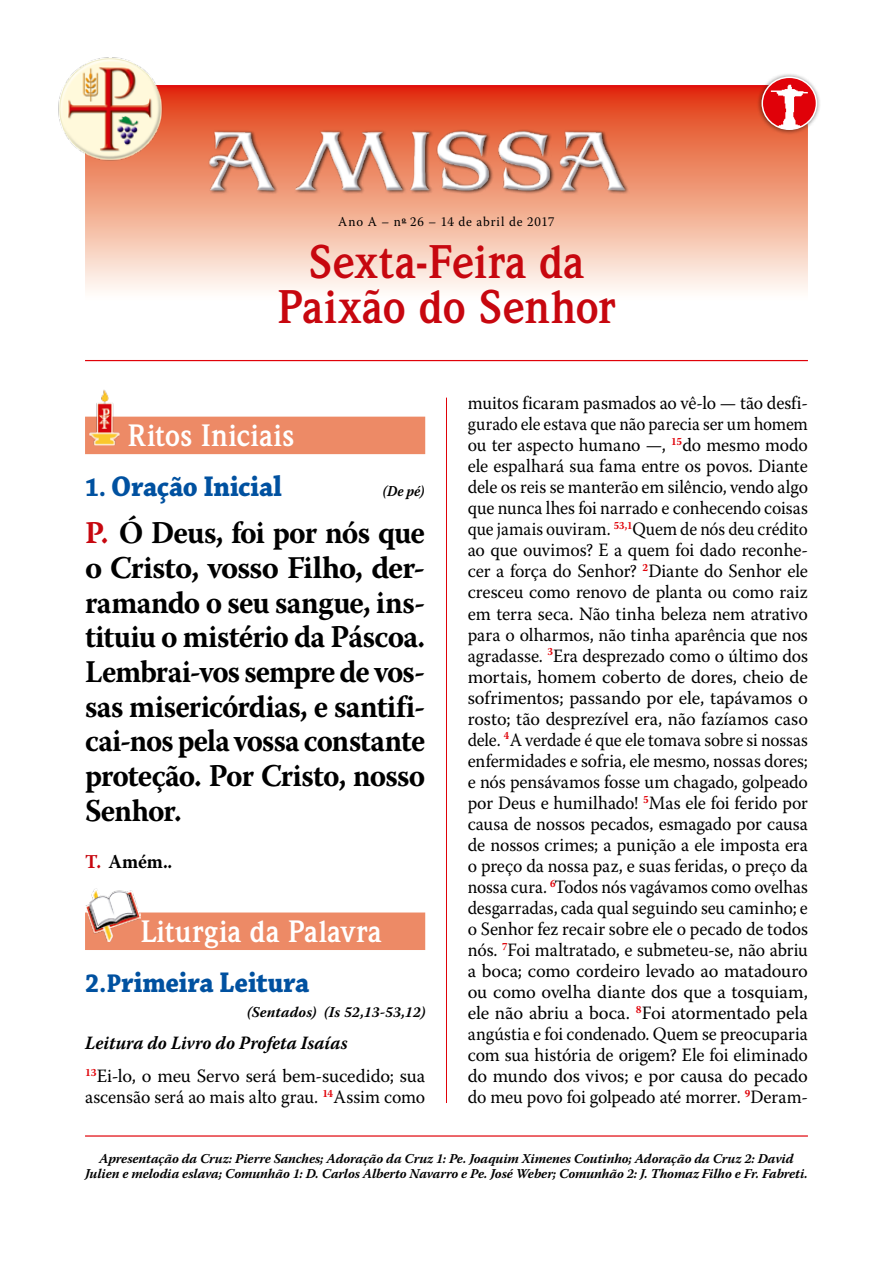
<style>
.page{position:relative;width:893px;height:1263px;background:#fff}
.page>*{position:absolute;margin:0;border:0;box-sizing:border-box;transform-origin:0 0}
.t1{font:700 48px/45px "Weidemann IT Cby BT";letter-spacing:-.015em;color:#c7070f;text-align:center;scale:.95 1}
.t2{font:700 31.5px/34.7px "Warnock Pro";letter-spacing:-.025em;color:#000;text-align:justify;scale:.96 1}
.t3{font:700 31.5px "Weidemann IT Cby BT";color:#fff;scale:.95 1}
.t4{font:700 30px "Chaparral Pro";letter-spacing:-.01em;color:#0051a0;scale:.91 1}
.t5{font:700 19.5px "Warnock Pro";color:#000;scale:.95 1}
.t6{font:18.75px/21px "Warnock Pro";letter-spacing:-.005em;color:#000;text-align:justify;scale:.95 1}
.t7{font:18.75px/33.5px "Warnock Pro";letter-spacing:-.005em;color:#000}
.t8{font:italic 700 15px "Warnock Pro";letter-spacing:.005em;color:#000}
.t9{font:italic 700 15px "Warnock Pro";letter-spacing:.005em;color:#000;scale:.91 1}
.t10{font:italic 700 13.5px/15px "Warnock Pro";letter-spacing:-.01em;color:#000;text-align:center}
.t11{font:13.5px "Warnock Pro";letter-spacing:.06em;color:#000;scale:.95 1}
.s1{font-size:27px}
.s2{color:#c7070f}
.s3{font-weight:700;font-style:italic}
</style>
<div class="page">
<svg style="left:85px;top:85px;width:723px;height:206px;background:#f1a58d"></svg>
<div style="left:208px;top:129px;width:421px;height:66px;background:#000;opacity:.75"></div>
<img style="left:206px;top:118px;width:442px;height:73px">
<div style="left:756px;top:72px;width:65px;height:63px;background:#000;opacity:.5"></div>
<svg style="left:762px;top:77px;width:54px;height:52px"></svg>
<img style="left:762px;top:85px;width:54px;height:44px">
<div style="left:761px;top:77px;width:56px;height:53px;border:2px solid #fff;border-radius:50%"></div>
<div style="left:85px;top:417px;width:340px;height:37px;background:#ed8a66"></div>
<div style="left:85px;top:912px;width:340px;height:38px;background:#ed8a66"></div>
<img style="left:89px;top:390px;width:30px;height:56px">
<img style="left:85px;top:888px;width:55px;height:54px">
<hr style="left:85px;top:1135px;width:723px;height:1px;background:#e00209">
<hr style="left:446px;top:398px;width:1px;height:705px;background:#e00209">
<hr style="left:85px;top:360px;width:723px;height:1px;background:#e00209">
<img style="left:58px;top:57px;width:113px;height:126px">
<p class="t11" style="left:338px;top:214px;width:229px">Ano A – n<sup>o</sup> 26 – 14 de abril de 2017</p>
<h1 class="t1" style="left:277px;top:238px;width:358px">Sexta-Feira da<br>Paixão do Senhor</h1>
<h2 class="t3" style="left:128px;top:415px;width:177px">Ritos Iniciais</h2>
<h3 class="t4" style="left:85px;top:469px;width:218px"><span class="s1">1.</span> Oração Inicial</h3>
<p class="t9" style="left:383px;top:482px;width:47px">(De pé)</p>
<h2 class="t2" style="left:85px;top:515px;width:356px"><span class="s2">P.</span> Ó Deus, foi por nós que o Cristo, vosso Filho, der&shy;ramando o seu sangue, ins&shy;tituiu o mistério da Páscoa.<br>Lembrai-vos sempre de vos&shy;sas misericórdias, e santifi&shy;cai-nos pela vossa constante proteção. Por Cristo, nosso Senhor.</h2>
<p class="t5" style="left:85px;top:849px;width:93px"><span class="s2">T.</span> Amém..</p>
<h2 class="t3" style="left:140px;top:911px;width:256px">Liturgia da Palavra</h2>
<h3 class="t4" style="left:85px;top:964px;width:248px"><span class="s1">2.P</span>rimeira Leitura</h3>
<p class="t8" style="left:247px;top:1003px;width:180px">(Sentados) (Is 52,13-53,12)</p>
<p class="t7" style="left:85px;top:1026px;width:342px"><span class="s3">Leitura do Livro do Profeta Isaías<br></span><sup>13</sup>Ei-lo, o meu Servo será bem-sucedido; sua</p>
<p class="t6" style="left:85px;top:1086px;width:360px">ascensão será ao mais alto grau. <sup>14</sup>Assim como</p>
<p class="t6" style="left:468px;top:392px;width:360px">muitos ficaram pasmados ao vê-lo — tão desfi&shy;gurado ele estava que não parecia ser um homem ou ter aspecto humano —, <sup>15</sup>do mesmo modo ele espalhará sua fama entre os povos. Diante dele os reis se manterão em silêncio, vendo algo que nunca lhes foi narrado e conhecendo coisas que jamais ouviram. <sup>53,1</sup>Quem de nós deu crédito ao que ouvimos? E a quem foi dado reconhe&shy;cer a força do Senhor? <sup>2</sup>Diante do Senhor ele cresceu como renovo de planta ou como raiz em terra seca. Não tinha beleza nem atrativo para o olharmos, não tinha aparência que nos agradasse. <sup>3</sup>Era desprezado como o último dos mortais, homem coberto de dores, cheio de sofrimentos; passando por ele, tapávamos o rosto; tão desprezível era, não fazíamos caso dele. <sup>4</sup>A verdade é que ele tomava sobre si nossas enfermidades e sofria, ele mesmo, nossas dores; e nós pensávamos fosse um chagado, golpeado por Deus e humilhado! <sup>5</sup>Mas ele foi ferido por causa de nossos pecados, esmagado por causa de nossos crimes; a punição a ele imposta era o preço da nossa paz, e suas feridas, o preço da nossa cura. <sup>6</sup>Todos nós vagávamos como ovelhas desgarradas, cada qual seguindo seu caminho; e o Senhor fez recair sobre ele o pecado de todos nós. <sup>7</sup>Foi maltratado, e submeteu-se, não abriu a boca; como cordeiro levado ao matadouro ou como ovelha diante dos que a tosquiam, ele não abriu a boca. <sup>8</sup>Foi atormentado pela angústia e foi condenado. Quem se preocuparia com sua história de origem? Ele foi eliminado do mundo dos vivos; e por causa do pecado do meu povo foi golpeado até morrer. <sup>9</sup>Deram-</p>
<p class="t10" style="left:85px;top:1151px;width:724px">Apresentação da Cruz: Pierre Sanches; Adoração da Cruz 1: Pe. Joaquim Ximenes Coutinho; Adoração da Cruz 2: David<br>Julien e melodia eslava; Comunhão 1: D. Carlos Alberto Navarro e Pe. José Weber; Comunhão 2: J. Thomaz Filho e Fr. Fabreti.</p>
</div>
